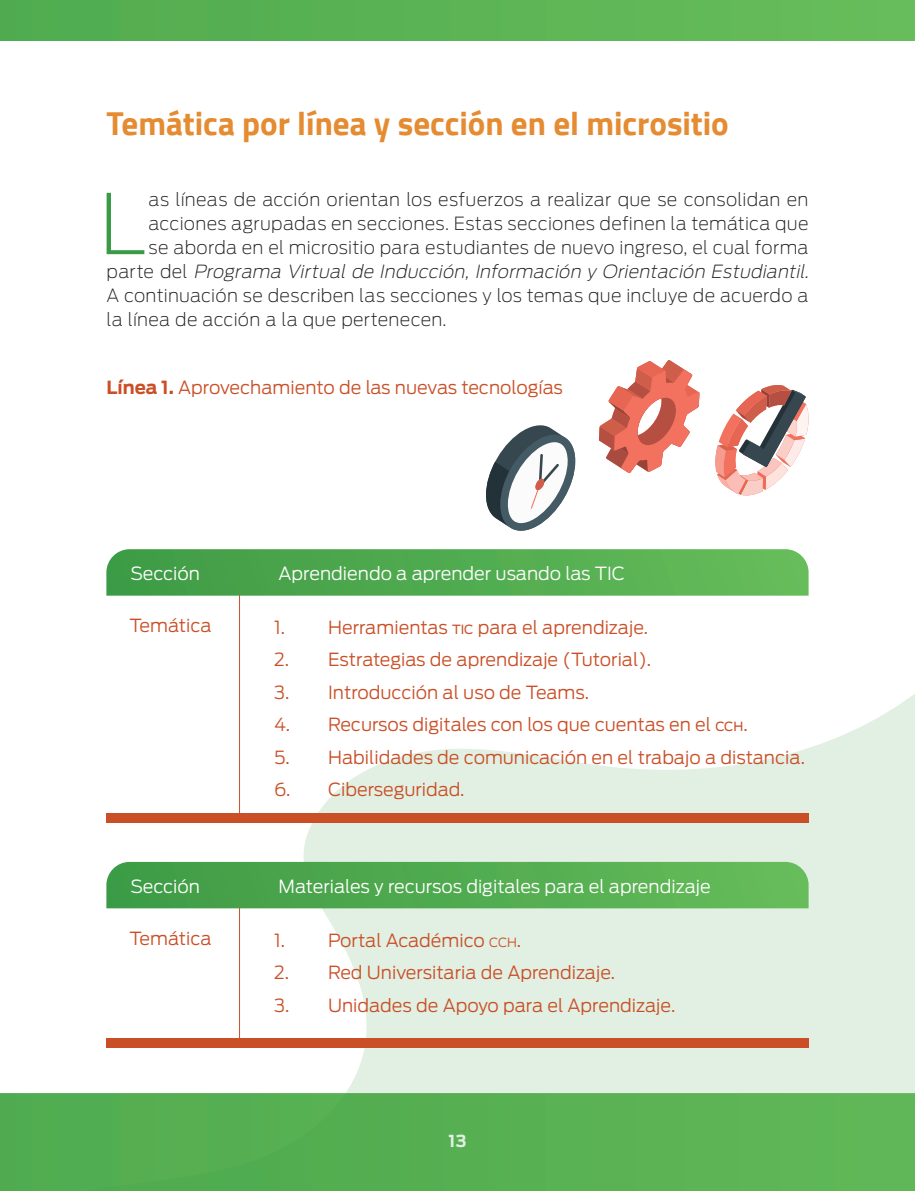
<style>
.page{position:relative;width:915px;height:1191px;background:#fff}
.page>*{position:absolute;margin:0;border:0;box-sizing:border-box;transform-origin:0 0}
.Inicio-texto{font:200 82.8px "Antenna";color:#3a9b45}
.Cabeza{font:700 33px "Cairo";color:#e58b31}
.t1{font:300 18px "Antenna";color:#ca4f27}
.Inicio-texto-2{font:200 18px "Antenna";letter-spacing:.015em;color:#231f20}
.t2{font:300 18px "Antenna";color:#fff}
.Inicio-texto-3{font:italic 200 18px "Antenna";color:#231f20}
.t3{font:700 16.5px "Antenna";color:#fff}
.s1{font-style:normal}
.s2{font-weight:700}
.s3{font-weight:400;font-size:12.6px}
.s4{font-size:12.6px}
</style>
<div class="page">
<div style="left:0;top:0;width:914px;height:40px;background:#5ab455"></div>
<svg style="left:1px;top:694px;width:913px;height:497px"></svg>
<svg style="left:0;top:1093px;width:1px;height:98px"></svg>
<hr style="left:239px;top:586px;width:1px;height:232px;background:#ca4f27">
<hr style="left:239px;top:899px;width:1px;height:148px;background:#ca4f27">
<svg style="left:106px;top:549px;width:702px;height:46px;background:#53ac51"></svg>
<svg style="left:106px;top:862px;width:702px;height:46px;background:#52ac50"></svg>
<div style="left:106px;top:814px;width:702px;height:9px;background:#ca4f27"></div>
<div style="left:106px;top:1039px;width:702px;height:9px;background:#ca4f27"></div>
<svg style="left:599px;top:360px;width:100px;height:113px"></svg>
<svg style="left:715px;top:385px;width:93px;height:111px"></svg>
<svg style="left:486px;top:425px;width:90px;height:106px"></svg>
<p class="Cabeza" style="left:106px;top:104px;width:623px">Temática por línea y sección en el micrositio</p>
<p class="Inicio-texto" style="left:99px;top:175px;width:49px">L</p>
<p class="Inicio-texto-2" style="left:148px;top:189px;width:661px">as líneas de acción orientan los esfuerzos a realizar que se consolidan en</p>
<p class="Inicio-texto-2" style="left:148px;top:213px;width:661px">acciones agrupadas en secciones. Estas secciones definen la temática que</p>
<p class="Inicio-texto-2" style="left:148px;top:237px;width:661px">se aborda en el micrositio para estudiantes de nuevo ingreso, el cual forma</p>
<p class="Inicio-texto-3" style="left:106px;top:261px;width:707px"><span class="s1">p a r t e d e l</span> Programa Virtual de Inducción, Información y Orientación Estudiantil.</p>
<p class="Inicio-texto-2" style="left:106px;top:285px;width:703px">A continuación se describen las secciones y los temas que incluye de acuerdo a</p>
<p class="Inicio-texto-2" style="left:106px;top:309px;width:341px">la línea de acción a la que pertenecen.</p>
<p class="t1" style="left:106px;top:377px;width:458px"><span class="s2">Línea 1.</span> Aprovechamiento de las nuevas tecnologías</p>
<p class="t2" style="left:130px;top:563px;width:71px">Sección</p>
<p class="t2" style="left:278px;top:563px;width:348px">Aprendiendo a aprender usando las TIC</p>
<p class="t1" style="left:129px;top:615px;width:83px">Temática</p>
<p class="t1" style="left:274px;top:616px;width:375px">1. Herramientas <span class="s3">TIC</span> para el aprendizaje.</p>
<p class="t1" style="left:274px;top:649px;width:378px">2. Estrategias de aprendizaje (Tutorial).</p>
<p class="t1" style="left:274px;top:681px;width:316px">3. Introducción al uso de Teams.</p>
<p class="t1" style="left:274px;top:714px;width:475px">4. Recursos digitales con los que cuentas en el <span class="s3">CCH</span>.</p>
<p class="t1" style="left:274px;top:746px;width:532px">5. Habilidades de comunicación en el trabajo a distancia.</p>
<p class="t1" style="left:274px;top:779px;width:192px">6. Ciberseguridad.</p>
<p class="t2" style="left:130px;top:875px;width:71px">Sección</p>
<p class="t2" style="left:278px;top:875px;width:433px">Materiales y recursos digitales para el aprendizaje</p>
<p class="t1" style="left:129px;top:927px;width:83px">Temática</p>
<p class="t1" style="left:274px;top:929px;width:248px">1. Portal Académico <span class="s4">cch</span>.</p>
<p class="t1" style="left:274px;top:961px;width:342px">2. Red Universitaria de Aprendizaje.</p>
<p class="t1" style="left:274px;top:994px;width:402px">3. Unidades de Apoyo para el Aprendizaje.</p>
<p class="t3" style="left:448px;top:1131px;width:20px">13</p>
</div>
